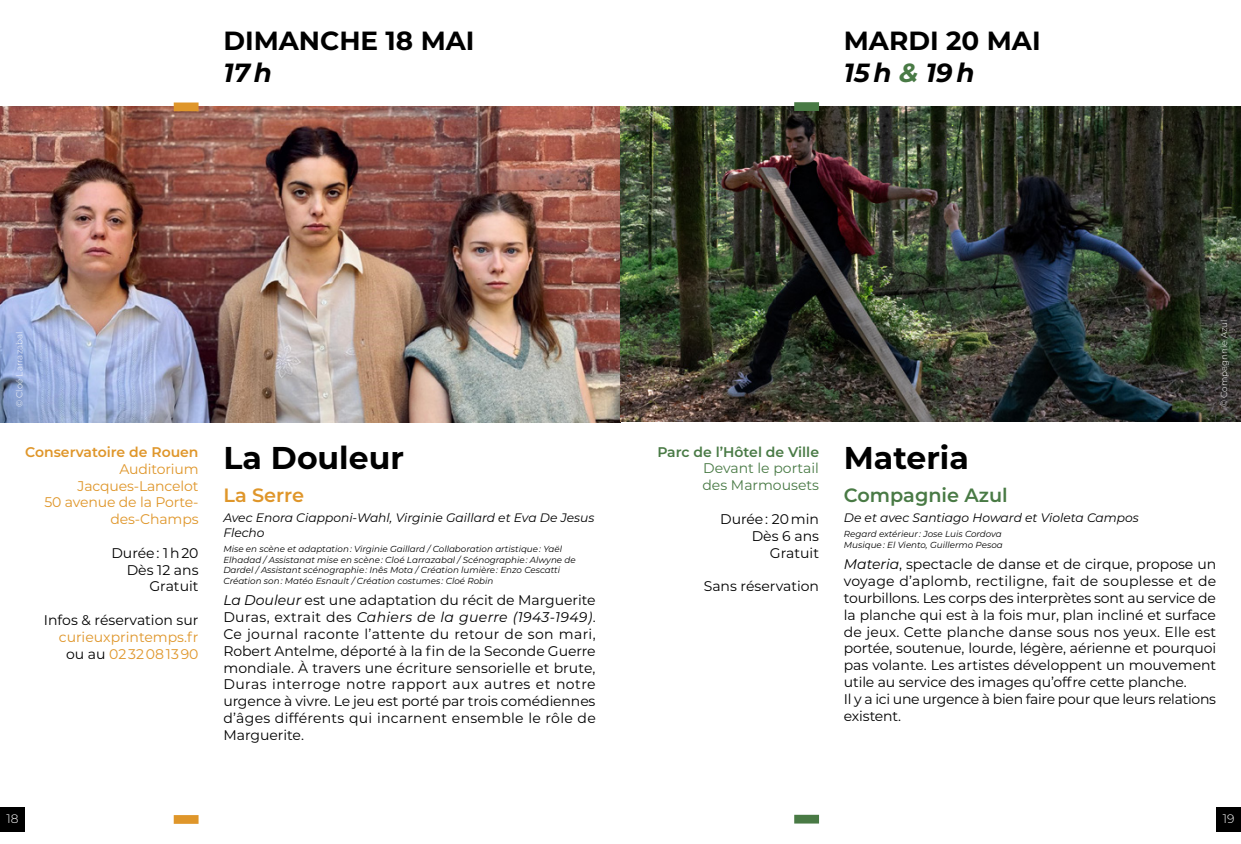
<style>
.page{position:relative;width:1241px;height:844px;background:#fff}
.page>*{position:absolute;margin:0;border:0;box-sizing:border-box;transform-origin:0 0}
.t1{font:700 31.5px "Montserrat";color:#000}
.t2{font:700 26.25px/31.5px "Montserrat";color:#000}
.t3{font:italic 700 26.25px "Montserrat";color:#000}
.t4{font:600 19.25px "Montserrat";color:#497a45}
.t5{font:600 19.25px "Montserrat";color:#df962a}
.t6{font:14px/16.8px "Montserrat";letter-spacing:-.005em;color:#000;text-align:right}
.t7{font:14px/16.8px "Montserrat";letter-spacing:-.01em;color:#df962a;text-align:right}
.t8{font:14px/16.8px "Montserrat";color:#497a45}
.t9{font:600 14px "Montserrat";color:#df962a}
.t10{font:600 14px "Montserrat";color:#497a45}
.t11{font:italic 12.25px/14.7px "Montserrat";color:#000}
.t12{font:300 12.25px "Montserrat";color:#fff}
.t13{font:italic 8.75px/10.5px "Montserrat";color:#000}
.t14{font:300 8.75px "Montserrat";color:#fff}
.s1{font-style:italic}
.s2{font-style:italic;color:#497a45}
.s3{color:#000}
</style>
<div class="page">
<img style="left:0;top:107px;width:620px;height:315px">
<div style="left:174px;top:102px;width:24px;height:9px;background:#df962a"></div>
<div style="left:174px;top:814px;width:24px;height:9px;background:#df962a"></div>
<img style="left:620px;top:107px;width:620px;height:315px">
<div style="left:794px;top:102px;width:25px;height:9px;background:#497a45"></div>
<div style="left:794px;top:814px;width:25px;height:9px;background:#497a45"></div>
<div style="left:0;top:806px;width:25px;height:25px;background:#000"></div>
<div style="left:1215px;top:806px;width:25px;height:25px;background:#000"></div>
<h2 class="t2" style="left:223px;top:24px;width:253px">DIMANCHE 18 MAI</h2>
<h2 class="t3" style="left:223px;top:53px;width:50px">17 h</h2>
<h2 class="t2" style="left:843px;top:24px;width:198px">MARDI 20 MAI<br><span class="s1">15 h</span> <span class="s2">&amp;</span> <span class="s1">19 h</span></h2>
<p class="t14" style="left:13px;top:407px;width:77px;rotate:-90deg">© Cloé Larrazabal</p>
<p class="t9" style="left:25px;top:442px;width:175px">Conservatoire de Rouen</p>
<p class="t7" style="left:44px;top:459px;width:156px">Auditorium<br>Jacques-Lancelot<br>50 avenue de la Porte&shy;des-Champs</p>
<p class="t6" style="left:111px;top:543px;width:89px">Durée : 1 h 20<br>Dès 12 ans<br>Gratuit</p>
<p class="t6" style="left:44px;top:611px;width:156px">Infos &amp; réservation sur</p>
<p class="t7" style="left:59px;top:627px;width:141px;text-align:center">curieuxprintemps.fr <span class="s3">ou au</span> 02 32 08 13 90</p>
<h1 class="t1" style="left:223px;top:435px;width:182px">La Douleur</h1>
<h3 class="t5" style="left:223px;top:481px;width:82px">La Serre</h3>
<p class="t11" style="left:223px;top:509px;width:372px">Avec Enora Ciapponi-Wahl, Virginie Gaillard et Eva De Jesus<br>Flecho</p>
<p class="t13" style="left:223px;top:543px;width:354px">Mise en scène et adaptation : Virginie Gaillard / Collaboration artistique : Yaël Elhadad / Assistanat mise en scène : Cloé Larrazabal / Scénographie : Alwyne de Dardel / Assistant scénographie : Inês Mota / Création lumière : Enzo Cescatti Création son : Matéo Esnault / Création costumes : Cloé Robin</p>
<p class="t6" style="left:223px;top:591px;width:374px;text-align:justify"><span class="s1">La Douleur</span> est une adaptation du récit de Marguerite Duras, extrait des <span class="s1">Cahiers de la guerre (1943-1949)</span>.<br>Ce journal raconte l’attente du retour de son mari, Robert Antelme, déporté à la fin de la Seconde Guerre mondiale. À travers une écriture sensorielle et brute, Duras interroge notre rapport aux autres et notre urgence à vivre. Le jeu est porté par trois comédiennes d’âges différents qui incarnent ensemble le rôle de Marguerite.</p>
<p class="t10" style="left:657px;top:441px;width:163px">Parc de l’Hôtel de Ville</p>
<p class="t8" style="left:702px;top:459px;width:118px">Devant le portail des Marmousets</p>
<p class="t6" style="left:720px;top:510px;width:100px">Durée : 20 min<br>Dès 6 ans<br>Gratuit</p>
<p class="t6" style="left:703px;top:577px;width:117px">Sans réservation</p>
<p class="t14" style="left:1217px;top:407px;width:89px;rotate:-90deg">© Compagnnie Azul</p>
<h1 class="t1" style="left:843px;top:435px;width:126px">Materia</h1>
<h3 class="t4" style="left:843px;top:481px;width:165px">Compagnie Azul</h3>
<p class="t11" style="left:843px;top:509px;width:296px">De et avec Santiago Howard et Violeta Campos</p>
<p class="t13" style="left:843px;top:528px;width:160px">Regard extérieur : Jose Luis Cordova<br>Musique : El Viento, Guillermo Pesoa</p>
<p class="t6" style="left:843px;top:555px;width:374px;text-align:left"><span class="s1">Materia</span>, spectacle de danse et de cirque, propose un voyage d’aplomb, rectiligne, fait de souplesse et de tourbillons. Les corps des interprètes sont au service de la planche qui est à la fois mur, plan incliné et surface de jeux. Cette planche danse sous nos yeux. Elle est portée, soutenue, lourde, légère, aérienne et pourquoi pas volante. Les artistes développent un mouvement utile au service des images qu’offre cette planche.<br>Il y a ici une urgence à bien faire pour que leurs relations existent.</p>
<p class="t12" style="left:6px;top:810px;width:14px">18</p>
<p class="t12" style="left:1222px;top:810px;width:13px">19</p>
</div>
